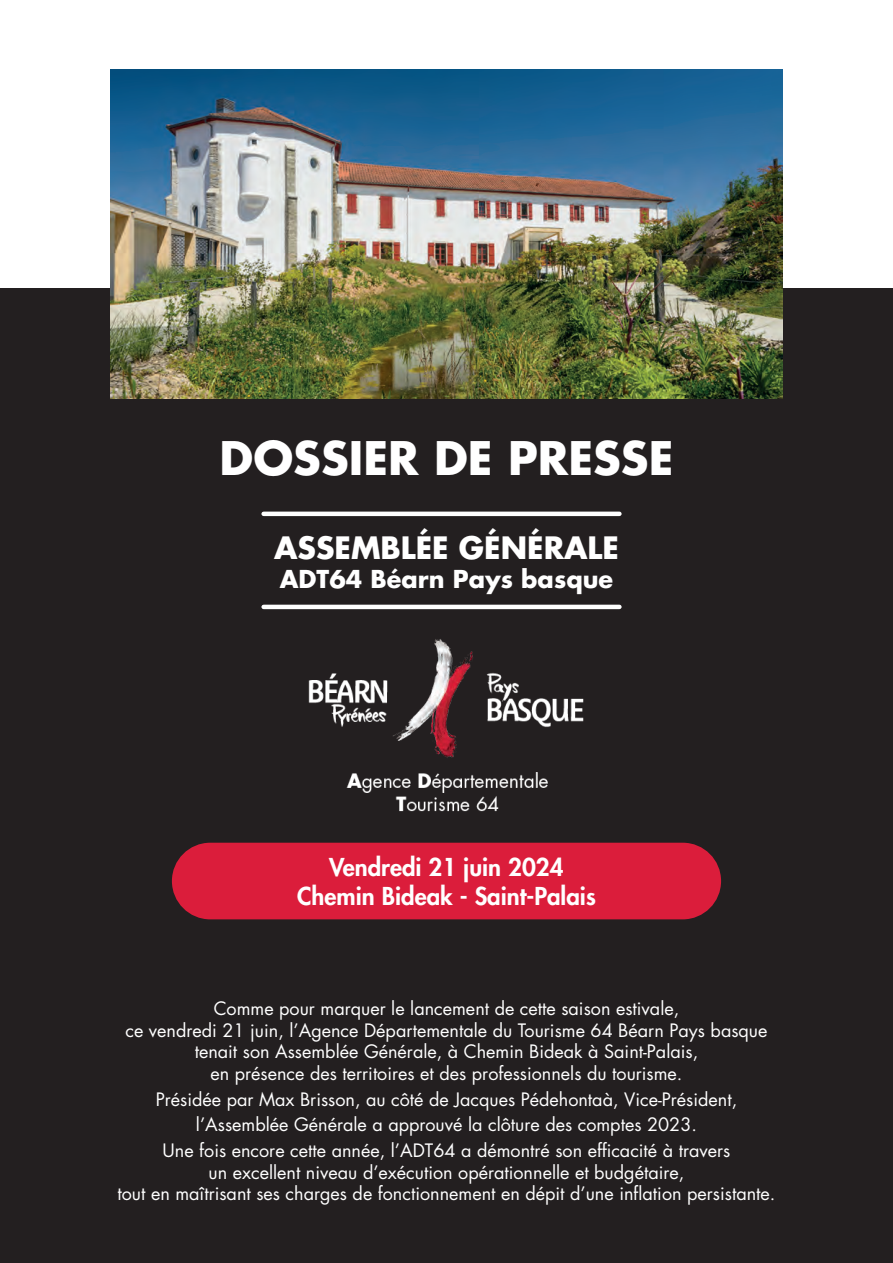
<style>
.page{position:relative;width:893px;height:1263px;background:#fff}
.page>*{position:absolute;margin:0;border:0;box-sizing:border-box;transform-origin:0 0}
.t1{font:700 45px "Futura Std";color:#fff}
.t2{font:700 30px "Futura Std";color:#fff}
.t3{font:800 24px/28.8px "Futura Std";color:#fff;text-align:center}
.t4{font:700 24px "Futura Std";color:#fff}
.t5{font:18px/21.6px "Futura Std";color:#fff;text-align:center}
</style>
<div class="page">
<div style="left:0;top:288px;width:893px;height:975px;background:#231f20"></div>
<div style="left:172px;top:843px;width:549px;height:76px;background:#db1d3b;border-radius:38px"></div>
<img style="left:111px;top:69px;width:671px;height:329px">
<img style="left:308px;top:639px;width:276px;height:173px">
<hr style="left:264px;top:512px;width:355px;height:4px;background:#fff">
<hr style="left:264px;top:605px;width:355px;height:4px;background:#fff">
<h1 class="t1" style="left:220px;top:428px;width:455px">DOSSIER DE PRESSE</h1>
<h2 class="t2" style="left:274px;top:528px;width:346px">ASSEMBLÉE GÉNÉRALE</h2>
<h3 class="t4" style="left:280px;top:563px;width:335px">ADT64 Béarn Pays basque</h3>
<h3 class="t3" style="left:297px;top:853px;width:300px">Vendredi 21 juin 2024<br>Chemin Bideak - Saint-Palais</h3>
<p class="t5" style="left:125px;top:998px;width:644px">Comme pour marquer le lancement de cette saison estivale,<br>ce vendredi 21 juin, l’Agence Départementale du Tourisme 64 Béarn Pays basque tenait son Assemblée Générale, à Chemin Bideak à Saint-Palais,<br>en présence des territoires et des professionnels du tourisme.</p>
<p class="t5" style="left:156px;top:1086px;width:583px;line-height:25.8px">Présidée par Max Brisson, au côté de Jacques Pédehontaà, Vice-Président, l’Assemblée Générale a approuvé la clôture des comptes 2023.<br>Une fois encore cette année, l’ADT64 a démontré son efficacité à travers</p>
<p class="t5" style="left:118px;top:1162px;width:659px">un excellent niveau d’exécution opérationnelle et budgétaire,<br>tout en maîtrisant ses charges de fonctionnement en dépit d’une inflation persistante.</p>
</div>
